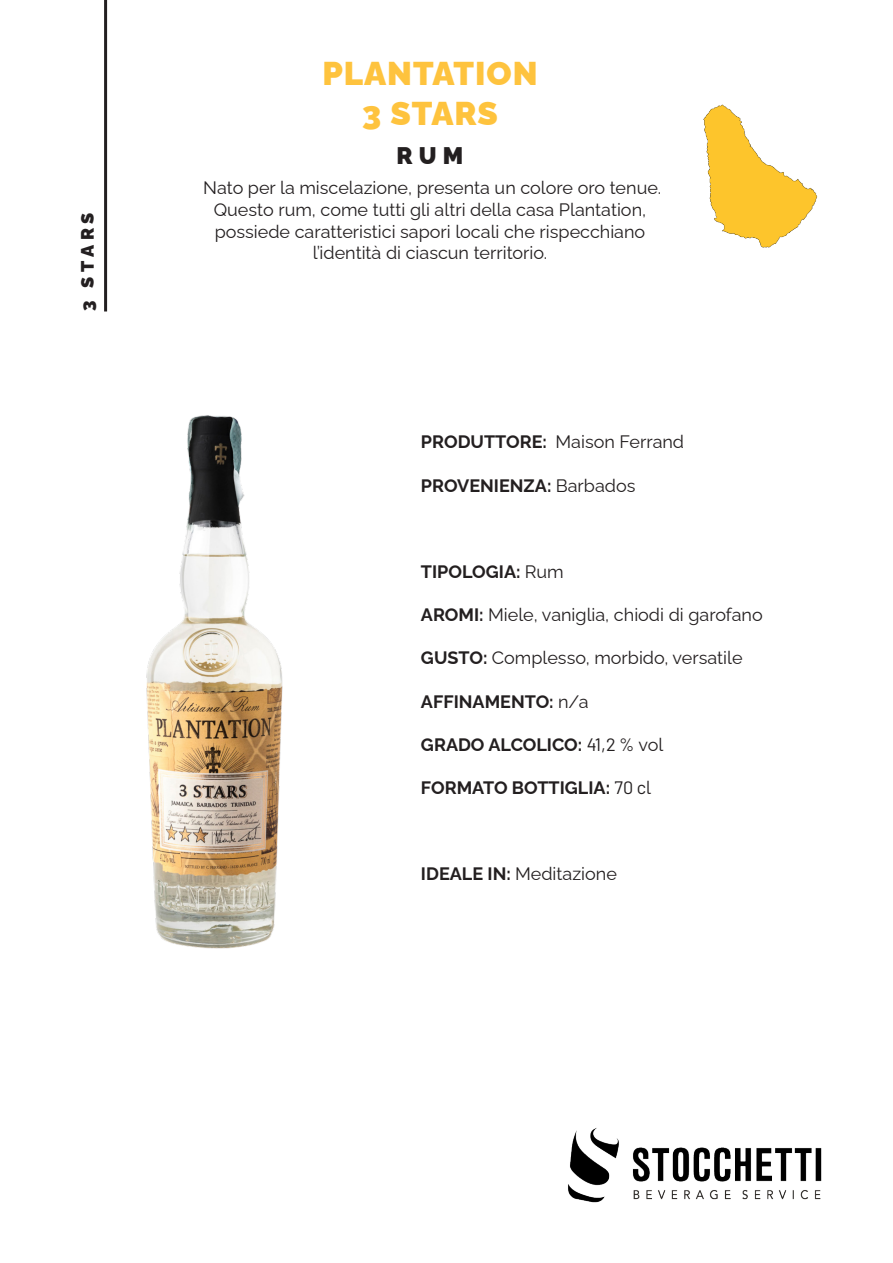
<style>
.page{position:relative;width:893px;height:1263px;background:#fff}
.page>*{position:absolute;margin:0;border:0;box-sizing:border-box;transform-origin:0 0}
.t1{font:900 33px "Raleway";letter-spacing:.03em;color:#fec33e}
.t2{font:900 24px "Raleway";color:#231f20}
.t3{font:18px/21.6px "Raleway";color:#231f20;text-align:center}
.t4{font:700 18px "Raleway";color:#231f20}
.t5{font:900 18px "Raleway";letter-spacing:.26em;color:#231f20}
.s1{font-weight:700}
.s2{font-weight:400}
.s3{font-family:"Barlow";font-weight:400}
</style>
<div class="page">
<img style="left:568px;top:1128px;width:254px;height:75px">
<img style="left:146px;top:415px;width:137px;height:534px">
<img style="left:703px;top:104px;width:115px;height:144px">
<hr style="left:104px;top:0;width:3px;height:311px;background:#231f20">
<p class="t5" style="left:73px;top:311px;width:101px;rotate:-90deg">3 STARS</p>
<p class="t1" style="left:322px;top:47px;width:217px">PLANTATION</p>
<p class="t1" style="left:362px;top:87px;width:137px">3 STARS</p>
<p class="t2" style="left:397px;top:137px;width:68px">RUM</p>
<p class="t3" style="left:203px;top:175px;width:460px">Nato per la miscelazione, presenta un colore oro tenue.</p>
<p class="t3" style="left:214px;top:197px;width:434px">Questo rum, come tutti gli altri della casa Plantation, possiede caratteristici sapori locali che rispecchiano l’identità di ciascun territorio.</p>
<p class="t3" style="left:421px;top:429px;width:265px"><span class="s1">PRODUTTORE:</span> Maison Ferrand</p>
<p class="t4" style="left:421px;top:471px;width:216px">PROVENIENZA: <span class="s2">Barbados</span></p>
<p class="t4" style="left:421px;top:557px;width:144px">TIPOLOGIA: <span class="s2">Rum</span></p>
<p class="t3" style="left:421px;top:602px;width:343px"><span class="s1">AROMI:</span> Miele, vaniglia, chiodi di garofano</p>
<p class="t3" style="left:421px;top:645px;width:323px"><span class="s1">GUSTO:</span> Complesso, morbido, versatile</p>
<p class="t4" style="left:421px;top:687px;width:169px">AFFINAMENTO: <span class="s2">n/a</span></p>
<p class="t4" style="left:421px;top:730px;width:244px">GRADO ALCOLICO: <span class="s3">41,2 %</span> <span class="s2">vol</span></p>
<p class="t4" style="left:421px;top:773px;width:232px">FORMATO BOTTIGLIA: <span class="s3">70 c</span><span class="s2">l</span></p>
<p class="t3" style="left:421px;top:861px;width:197px"><span class="s1">IDEALE IN:</span> Meditazione</p>
</div>
